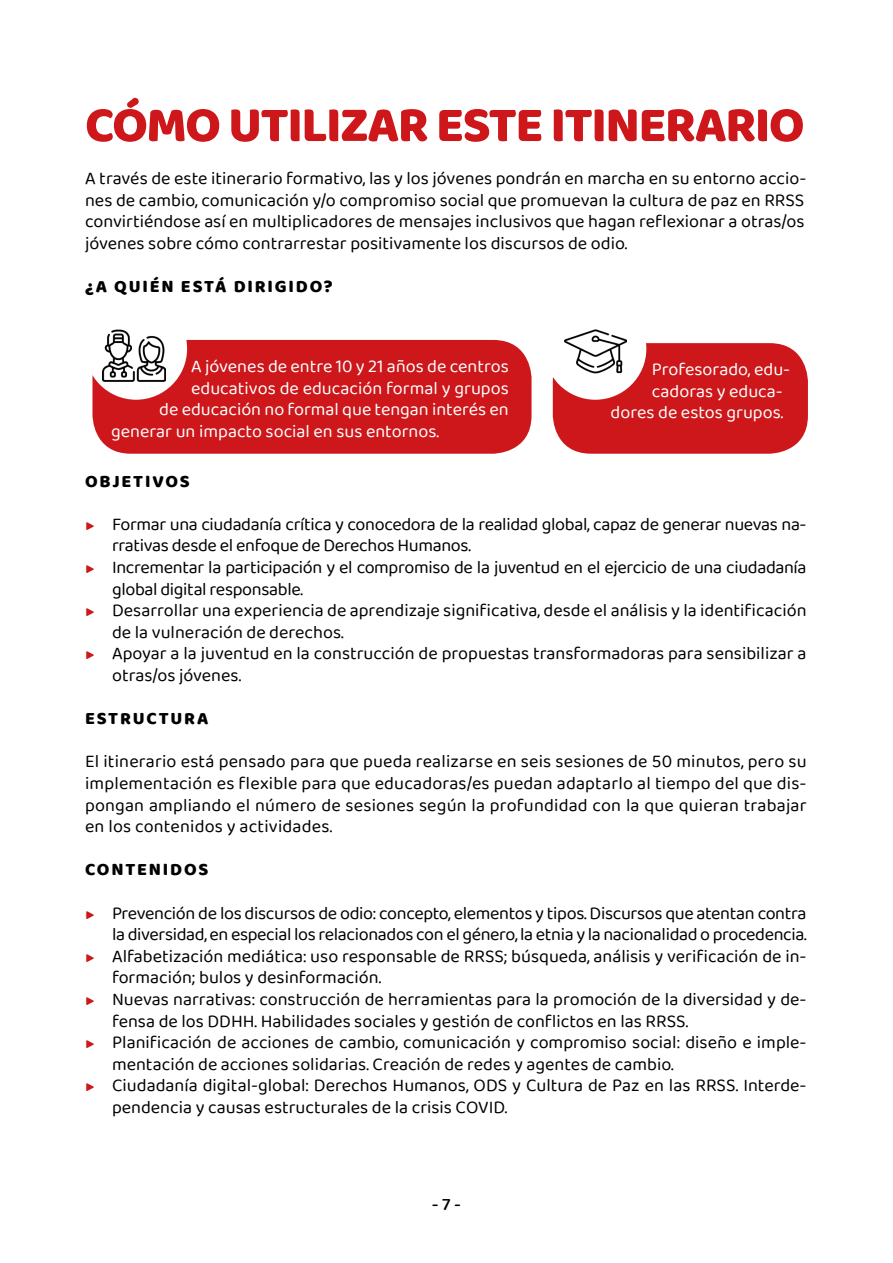
<style>
.page{position:relative;width:893px;height:1263px;background:#fff}
.page>*{position:absolute;margin:0;border:0;box-sizing:border-box;transform-origin:0 0}
.t1{font:800 51px "Baloo Da 2";letter-spacing:-.03em;color:#cd171a}
.t2{font:18px/21.6px "Baloo Da 2";color:#000;text-align:justify}
.t3{font:18px "Baloo Da 2";letter-spacing:-.02em;color:#000}
.t4{font:18px "Baloo Da 2";color:#fff}
.t5{font:800 18px "Baloo Da 2";letter-spacing:.1em;color:#000}
.t6{font:500 18px "Baloo Da 2";color:#000}
.s1{font-size:15px;color:#cd171a}
</style>
<div class="page">
<div style="left:92px;top:340px;width:439px;height:114px;background:#cd171a;border-radius:38px"></div>
<div style="left:85px;top:298px;width:102px;height:102px;background:#fff;border-radius:50%"></div>
<img style="left:102px;top:329px;width:64px;height:53px">
<div style="left:553px;top:343px;width:255px;height:111px;background:#cd171a;border-radius:38px"></div>
<div style="left:544px;top:298px;width:102px;height:102px;background:#fff;border-radius:50%"></div>
<img style="left:564px;top:329px;width:62px;height:45px">
<h1 class="t1" style="left:85px;top:93px;width:721px">CÓMO UTILIZAR ESTE ITINERARIO</h1>
<p class="t2" style="left:85px;top:167px;width:723px">A través de este itinerario formativo, las y los jóvenes pondrán en marcha en su entorno accio&shy;nes de cambio, comunicación y/o compromiso social que promuevan la cultura de paz en RRSS convirtiéndose así en multiplicadores de mensajes inclusivos que hagan reflexionar a otras/os jóvenes sobre cómo contrarrestar positivamente los discursos de odio.</p>
<p class="t5" style="left:85px;top:275px;width:249px">¿A QUIÉN ESTÁ DIRIGIDO?</p>
<p class="t4" style="left:191px;top:355px;width:319px">A jóvenes de entre 10 y 21 años de centros</p>
<p class="t4" style="left:191px;top:377px;width:319px">educativos de educación formal y grupos</p>
<p class="t4" style="left:159px;top:398px;width:351px">de educación no formal que tengan interés en</p>
<p class="t4" style="left:111px;top:420px;width:329px">generar un impacto social en sus entornos.</p>
<p class="t4" style="left:652px;top:358px;width:140px">Profesorado, edu-</p>
<p class="t4" style="left:652px;top:380px;width:133px">cadoras y educa-</p>
<p class="t4" style="left:611px;top:402px;width:174px">dores de estos grupos.</p>
<p class="t5" style="left:85px;top:470px;width:106px">OBJETIVOS</p>
<p class="t3" style="left:85px;top:513px;width:723px"><span class="s1">▶</span> Formar una ciudadanía crítica y conocedora de la realidad global, capaz de generar nuevas na-</p>
<p class="t3" style="left:112px;top:535px;width:360px">rrativas desde el enfoque de Derechos Humanos.</p>
<p class="t3" style="left:85px;top:556px;width:723px"><span class="s1">▶</span> Incrementar la participación y el compromiso de la juventud en el ejercicio de una ciudadanía</p>
<p class="t3" style="left:112px;top:578px;width:192px">global digital responsable.</p>
<p class="t2" style="left:85px;top:599px;width:723px"><span class="s1">▶</span> Desarrollar una experiencia de aprendizaje significativa, desde el análisis y la identificación</p>
<p class="t2" style="left:112px;top:621px;width:233px">de la vulneración de derechos.</p>
<p class="t2" style="left:85px;top:642px;width:723px"><span class="s1">▶</span> Apoyar a la juventud en la construcción de propuestas transformadoras para sensibilizar a</p>
<p class="t2" style="left:112px;top:664px;width:131px">otras/os jóvenes.</p>
<p class="t5" style="left:85px;top:707px;width:125px">ESTRUCTURA</p>
<p class="t2" style="left:85px;top:750px;width:723px">El itinerario está pensado para que pueda realizarse en seis sesiones de 50 minutos, pero su implementación es flexible para que educadoras/es puedan adaptarlo al tiempo del que dis&shy;pongan ampliando el número de sesiones según la profundidad con la que quieran trabajar en los contenidos y actividades.</p>
<p class="t5" style="left:85px;top:859px;width:125px">CONTENIDOS</p>
<p class="t3" style="left:85px;top:902px;width:723px"><span class="s1">▶</span> Prevención de los discursos de odio: concepto, elementos y tipos. Discursos que atentan contra</p>
<p class="t3" style="left:112px;top:923px;width:696px">la diversidad, en especial los relacionados con el género, la etnia y la nacionalidad o procedencia.</p>
<p class="t2" style="left:85px;top:945px;width:723px"><span class="s1">▶</span> Alfabetización mediática: uso responsable de RRSS; búsqueda, análisis y verificación de in-</p>
<p class="t2" style="left:112px;top:966px;width:271px">formación; bulos y desinformación.</p>
<p class="t2" style="left:85px;top:988px;width:723px"><span class="s1">▶</span> Nuevas narrativas: construcción de herramientas para la promoción de la diversidad y de-</p>
<p class="t2" style="left:112px;top:1009px;width:578px">fensa de los DDHH. Habilidades sociales y gestión de conflictos en las RRSS.</p>
<p class="t2" style="left:85px;top:1031px;width:723px"><span class="s1">▶</span> Planificación de acciones de cambio, comunicación y compromiso social: diseño e imple-</p>
<p class="t2" style="left:112px;top:1053px;width:563px">mentación de acciones solidarias. Creación de redes y agentes de cambio.</p>
<p class="t2" style="left:85px;top:1074px;width:723px"><span class="s1">▶</span> Ciudadanía digital-global: Derechos Humanos, ODS y Cultura de Paz en las RRSS. Interde-</p>
<p class="t2" style="left:112px;top:1096px;width:397px">pendencia y causas estructurales de la crisis COVID.</p>
<p class="t6" style="left:432px;top:1193px;width:31px">- 7 -</p>
</div>
